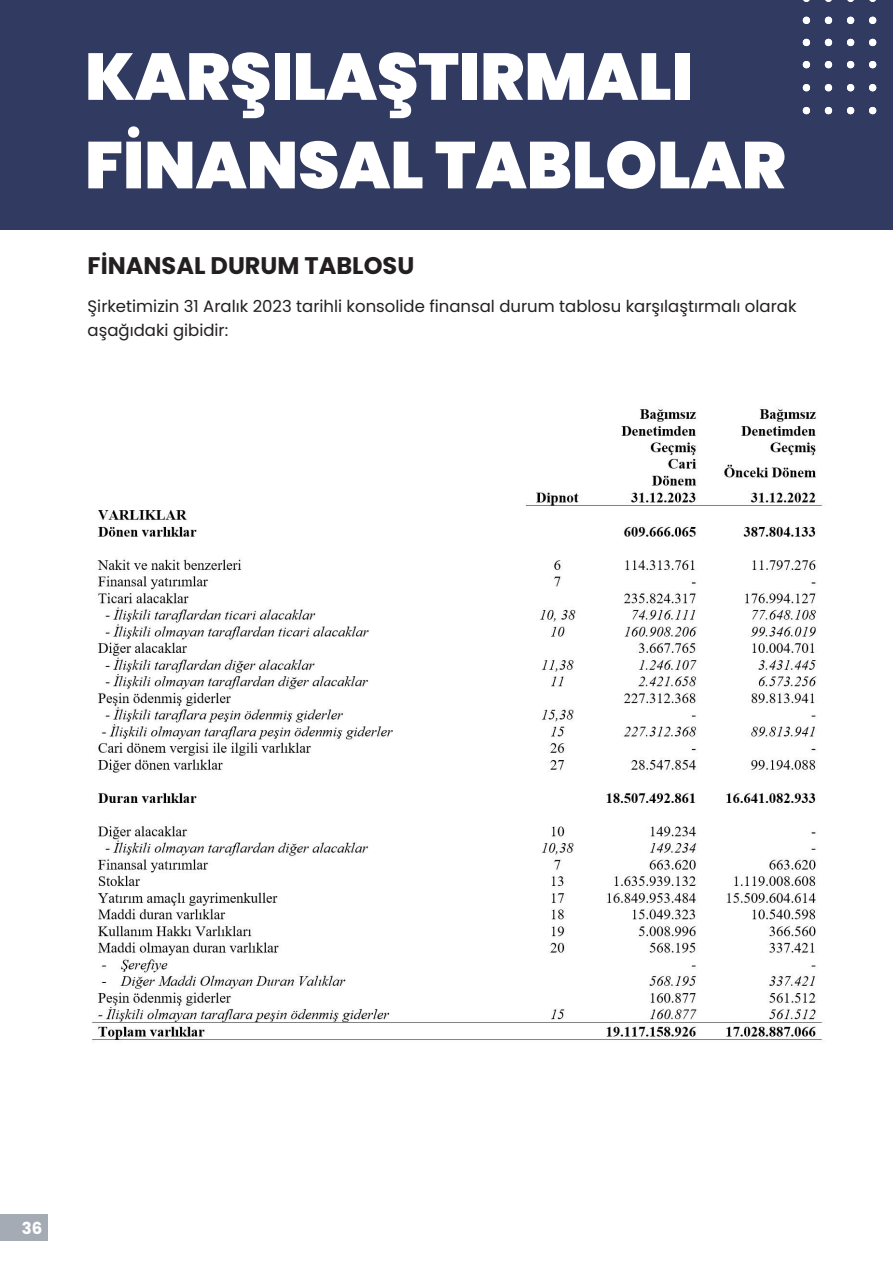
<style>
.page{position:relative;width:893px;height:1263px;background:#fff}
.page>*{position:absolute;margin:0;border:0;box-sizing:border-box;transform-origin:0 0}
.t1{font:900 66px/88.5px "Poppins";color:#fff}
.t2{font:700 24px "Poppins";color:#231f20}
.t3{font:16.5px/24px "Poppins";color:#231f20}
.t4{font:700 16.5px "Poppins";color:#fff}
</style>
<div class="page">
<div style="left:0;top:0;width:893px;height:229px;background:#313a60"></div>
<svg style="left:869px;top:61px;width:7px;height:7px"></svg>
<svg style="left:847px;top:61px;width:7px;height:7px"></svg>
<svg style="left:825px;top:61px;width:7px;height:7px"></svg>
<svg style="left:803px;top:61px;width:7px;height:7px"></svg>
<svg style="left:869px;top:84px;width:7px;height:7px"></svg>
<svg style="left:847px;top:84px;width:7px;height:7px"></svg>
<svg style="left:825px;top:84px;width:7px;height:7px"></svg>
<svg style="left:803px;top:84px;width:7px;height:7px"></svg>
<svg style="left:869px;top:107px;width:7px;height:7px"></svg>
<svg style="left:847px;top:107px;width:7px;height:7px"></svg>
<svg style="left:825px;top:107px;width:7px;height:7px"></svg>
<svg style="left:803px;top:107px;width:7px;height:7px"></svg>
<svg style="left:869px;top:39px;width:7px;height:7px"></svg>
<svg style="left:847px;top:39px;width:7px;height:7px"></svg>
<svg style="left:825px;top:39px;width:7px;height:7px"></svg>
<svg style="left:803px;top:39px;width:7px;height:7px"></svg>
<svg style="left:869px;top:17px;width:7px;height:7px"></svg>
<svg style="left:847px;top:17px;width:7px;height:7px"></svg>
<svg style="left:825px;top:17px;width:7px;height:7px"></svg>
<svg style="left:803px;top:17px;width:7px;height:7px"></svg>
<svg style="left:869px;top:0;width:7px;height:2px"></svg>
<svg style="left:847px;top:0;width:7px;height:2px"></svg>
<svg style="left:825px;top:0;width:7px;height:2px"></svg>
<svg style="left:803px;top:0;width:7px;height:2px"></svg>
<div style="left:0;top:1214px;width:48px;height:26px;background:#a5abb5"></div>
<img style="left:92px;top:408px;width:731px;height:632px">
<h1 class="t1" style="left:85px;top:33px;width:702px">KARŞILAŞTIRMALI<br>FİNANSAL TABLOLAR</h1>
<h2 class="t2" style="left:88px;top:251px;width:328px">FİNANSAL DURUM TABLOSU</h2>
<p class="t3" style="left:88px;top:295px;width:710px">Şirketimizin 31 Aralık 2023 tarihli konsolide finansal durum tablosu karşılaştırmalı olarak aşağıdaki gibidir:</p>
<p class="t4" style="left:22px;top:1218px;width:22px">36</p>
</div>
